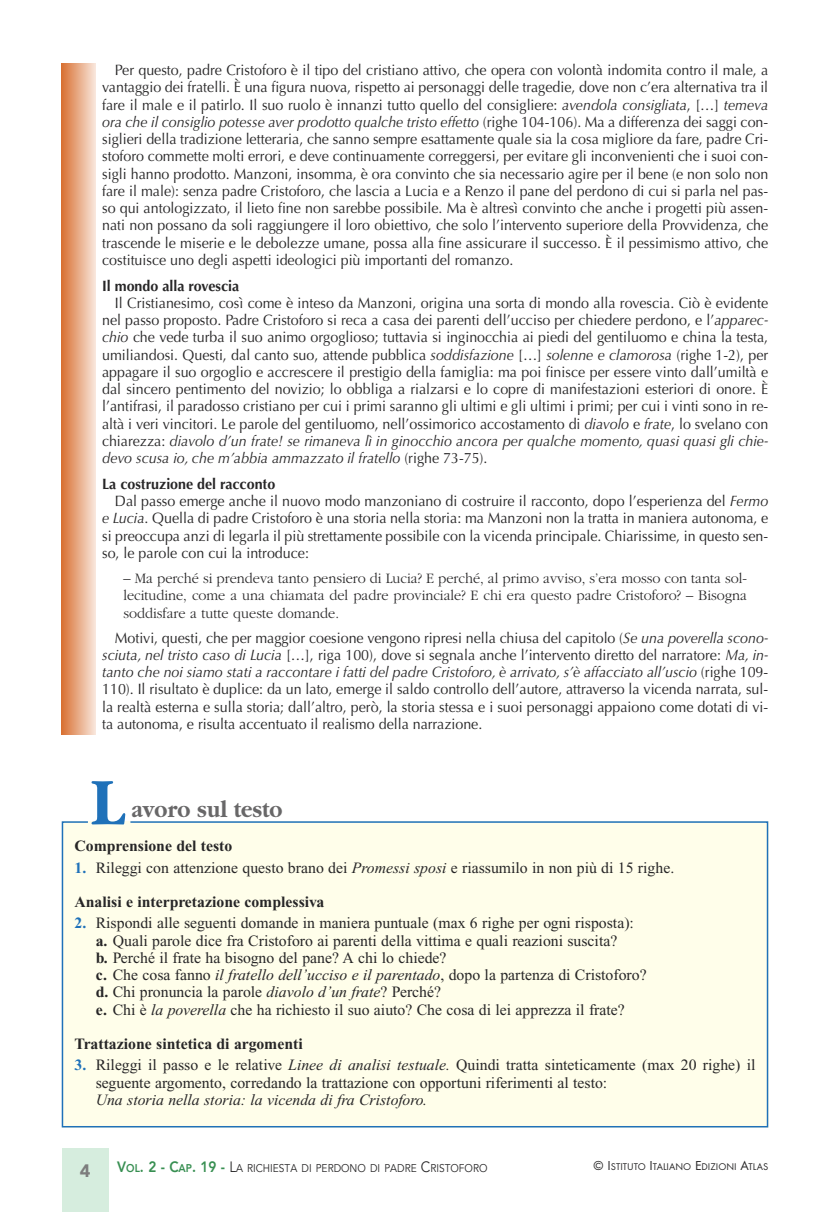
<style>
.page{position:relative;width:830px;height:1212px;background:#fff}
.page>*{position:absolute;margin:0;border:0;box-sizing:border-box;transform-origin:0 0}
.t1{font:700 69.15px "Garamond";color:#1f71b9;scale:.9 1}
.t2{font:700 24px "Garamond";color:#686768;scale:.9 1}
.t3{font:900 18px "Avenir";color:#7d7d7d}
.t4{font:15.75px/17.2px "Times New Roman";color:#272627}
.t5{font:700 15.75px "Times New Roman";color:#272627}
.t6{font:italic 15.75px "Times New Roman";color:#272627}
.t7{font:15px/17.2px "Optima";color:#272627;text-align:justify;scale:.95 1}
.t8{font:300 15px/17.2px "Garamond";color:#272627;text-align:justify;scale:.95 1}
.t9{font:700 15px "Optima";color:#272627;scale:.95 1}
.t10{font:11.25px "Avenir";color:#272627;scale:.9 1}
.t11{font:10.2px "Futura T";color:#272627}
.s1{font-style:italic}
.s2{font-weight:700;color:#1f71b9}
.s3{font-weight:700}
.s4{font-weight:800;font-size:15px;color:#388f52}
.s5{font-weight:800;color:#388f52}
.s6{font-size:15px}
.s7{font-size:13.5px}
</style>
<div class="page">
<div style="left:62px;top:1148px;width:46px;height:64px;background:#d6edde"></div>
<div style="left:62px;top:64px;width:34px;height:671px;background:linear-gradient(to right,#d97235,#f8e4d8)"></div>
<div style="left:61px;top:821px;width:707px;height:307px;background:#fffeea"></div>
<p class="t7" style="left:102px;top:63px;width:702px;text-indent:13px">Per questo, padre Cristoforo è il tipo del cristiano attivo, che opera con volontà indomita contro il male, a vantaggio dei fratelli. È una figura nuova, rispetto ai personaggi delle tragedie, dove non c’era alternativa tra il fare il male e il patirlo. Il suo ruolo è innanzi tutto quello del consigliere: <span class="s1">avendola consigliata</span>, […] <span class="s1">temeva ora che il consiglio potesse aver prodotto qualche tristo effetto</span> (righe 104-106). Ma a differenza dei saggi con&shy;siglieri della tradizione letteraria, che sanno sempre esattamente quale sia la cosa migliore da fare, padre Cri&shy;stoforo commette molti errori, e deve continuamente correggersi, per evitare gli inconvenienti che i suoi con&shy;sigli hanno prodotto. Manzoni, insomma, è ora convinto che sia necessario agire per il bene (e non solo non fare il male): senza padre Cristoforo, che lascia a Lucia e a Renzo il pane del perdono di cui si parla nel pas&shy;so qui antologizzato, il lieto fine non sarebbe possibile. Ma è altresì convinto che anche i progetti più assen&shy;nati non possano da soli raggiungere il loro obiettivo, che solo l’intervento superiore della Provvidenza, che trascende le miserie e le debolezze umane, possa alla fine assicurare il successo. È il pessimismo attivo, che costituisce uno degli aspetti ideologici più importanti del romanzo.</p>
<p class="t9" style="left:102px;top:279px;width:146px">Il mondo alla rovescia</p>
<p class="t7" style="left:102px;top:296px;width:702px;text-indent:13px">Il Cristianesimo, così come è inteso da Manzoni, origina una sorta di mondo alla rovescia. Ciò è evidente nel passo proposto. Padre Cristoforo si reca a casa dei parenti dell’ucciso per chiedere perdono, e l’<span class="s1">apparec&shy;chio</span> che vede turba il suo animo orgoglioso; tuttavia si inginocchia ai piedi del gentiluomo e china la testa, umiliandosi. Questi, dal canto suo, attende pubblica <span class="s1">soddisfazione</span> […] <span class="s1">solenne e clamorosa</span> (righe 1-2), per appagare il suo orgoglio e accrescere il prestigio della famiglia: ma poi finisce per essere vinto dall’umiltà e dal sincero pentimento del novizio; lo obbliga a rialzarsi e lo copre di manifestazioni esteriori di onore. È l’antifrasi, il paradosso cristiano per cui i primi saranno gli ultimi e gli ultimi i primi; per cui i vinti sono in re&shy;altà i veri vincitori. Le parole del gentiluomo, nell’ossimorico accostamento di <span class="s1">diavolo</span> e <span class="s1">frate</span>, lo svelano con chiarezza: <span class="s1">diavolo d’un frate! se rimaneva lì in ginocchio ancora per qualche momento, quasi quasi gli chie&shy;devo scusa io, che m’abbia ammazzato il fratello</span> (righe 73-75).</p>
<p class="t9" style="left:102px;top:478px;width:184px">La costruzione del racconto</p>
<p class="t7" style="left:115px;top:494px;width:689px">Dal passo emerge anche il nuovo modo manzoniano di costruire il racconto, dopo l’esperienza del <span class="s1">Fermo</span></p>
<p class="t7" style="left:102px;top:511px;width:702px"><span class="s1">e Lucia</span>. Quella di padre Cristoforo è una storia nella storia: ma Manzoni non la tratta in maniera autonoma, e</p>
<p class="t7" style="left:102px;top:528px;width:702px">si preoccupa anzi di legarla il più strettamente possibile con la vicenda principale. Chiarissime, in questo sen-</p>
<p class="t7" style="left:102px;top:546px;width:219px">so, le parole con cui la introduce:</p>
<p class="t8" style="left:123px;top:569px;width:657px">– Ma perché si prendeva tanto pensiero di Lucia? E perché, al primo avviso, s’era mosso con tanta sol&shy;lecitudine, come a una chiamata del padre provinciale? E chi era questo padre Cristoforo? – Bisogna soddisfare a tutte queste domande.</p>
<p class="t7" style="left:102px;top:630px;width:702px;text-indent:13px">Motivi, questi, che per maggior coesione vengono ripresi nella chiusa del capitolo (<span class="s1">Se una poverella scono&shy;sciuta, nel tristo caso di Lucia</span> […], riga 100), dove si segnala anche l’intervento diretto del narratore: <span class="s1">Ma, in&shy;tanto che noi siamo stati a raccontare i fatti del padre Cristoforo, è arrivato, s’è affacciato all’uscio</span> (righe 109- 110). Il risultato è duplice: da un lato, emerge il saldo controllo dell’autore, attraverso la vicenda narrata, sul&shy;la realtà esterna e sulla storia; dall’altro, però, la storia stessa e i suoi personaggi appaiono come dotati di vi&shy;ta autonoma, e risulta accentuato il realismo della narrazione.</p>
<h1 class="t1" style="left:91px;top:760px;width:39px">L</h1>
<h2 class="t2" style="left:131px;top:795px;width:169px">avoro sul testo</h2>
<p class="t5" style="left:74px;top:841px;width:159px">Comprensione del testo</p>
<p class="t4" style="left:74px;top:852px;width:601px;line-height:34.2px"><span class="s2">1.</span> Rileggi con attenzione questo brano dei <span class="s1">Promessi sposi</span> e riassumilo in non più di 15 righe.<br><span class="s3">Analisi e interpretazione complessiva</span></p>
<p class="t4" style="left:96px;top:916px;width:552px;text-indent:-21px"><span class="s2">2.</span> Rispondi alle seguenti domande in maniera puntuale (max 6 righe per ogni risposta): <span class="s3">a.</span> Quali parole dice fra Cristoforo ai parenti della vittima e quali reazioni suscita?<br><span class="s3">b.</span> Perché il frate ha bisogno del pane? A chi lo chiede?<br><span class="s3">c.</span> Che cosa fanno <span class="s1">il fratello dell’ucciso e il parentado</span>, dopo la partenza di Cristoforo? <span class="s3">d.</span> Chi pronuncia la parole <span class="s1">diavolo d’un frate</span>? Perché?<br><span class="s3">e.</span> Chi è <span class="s1">la poverella</span> che ha richiesto il suo aiuto? Che cosa di lei apprezza il frate?</p>
<p class="t5" style="left:74px;top:1038px;width:230px">Trattazione sintetica di argomenti</p>
<p class="t4" style="left:96px;top:1058px;width:661px;text-indent:-21px"><span class="s2">3.</span> Rileggi il passo e le relative <span class="s1">Linee di analisi testuale.</span> Quindi tratta sinteticamente (max 20 righe) il seguente argomento, corredando la trattazione con opportuni riferimenti al testo:</p>
<p class="t6" style="left:96px;top:1094px;width:333px">Una storia nella storia: la vicenda di fra Cristoforo.</p>
<p class="t3" style="left:80px;top:1159px;width:12px">4</p>
<p class="t10" style="left:117px;top:1160px;width:412px"><span class="s4">V</span><span class="s5">ol</span><span class="s4">. 2 - C</span><span class="s5">ap</span><span class="s4">. 19 -</span> <span class="s6">L</span>A RICHIESTA DI PERDONO DI PADRE <span class="s6">C</span>RISTOFORO</p>
<p class="t11" style="left:593px;top:1160px;width:176px"><span class="s7">© I</span>STITUTO <span class="s7">I</span>TALIANO <span class="s7">E</span>DIZIONI <span class="s7">A</span>TLAS</p>
</div>
